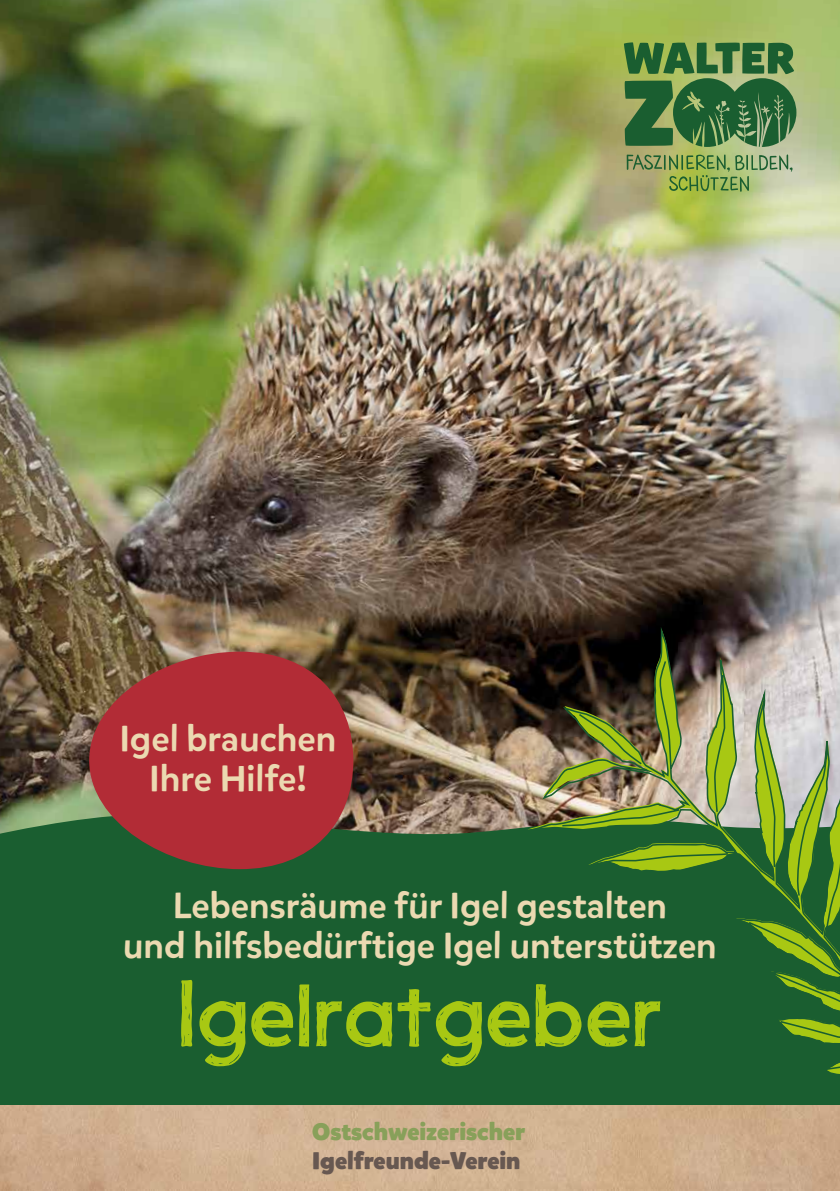
<style>
.page{position:relative;width:840px;height:1191px;background:#fff}
.page>*{position:absolute;margin:0;border:0;box-sizing:border-box;transform-origin:0 0}
.t1{font:88px "Nanami HM Book";color:#a8c813}
.t2{font:500 36px/40px "Mikado";color:#ebd9b1;text-align:center}
.t3{font:900 24px "Mikado";color:#88a05a}
.t4{font:900 24px "Mikado";color:#675851}
</style>
<div class="page">
<img style="left:0;top:0;width:839px;height:811px">
<div style="left:0;top:811px;width:839px;height:295px;background:#1a5e30"></div>
<img style="left:0;top:1106px;width:839px;height:85px">
<svg style="left:89px;top:651px;width:264px;height:218px;background:#9c3637"></svg>
<svg style="left:623px;top:42px;width:173px;height:105px;background:#4d7f47"></svg>
<svg style="left:626px;top:154px;width:166px;height:38px;background:#96ab69"></svg>
<img style="left:0;top:561px;width:29px;height:228px">
<svg style="left:523px;top:631px;width:316px;height:452px;background:#517644"></svg>
<p class="t2" style="left:119px;top:719px;width:218px">Igel brauchen<br>Ihre Hilfe!</p>
<p class="t2" style="left:123px;top:886px;width:595px">Lebensräume für Igel gestalten<br>und hilfsbedürftige Igel unterstützen</p>
<h1 class="t1" style="left:177px;top:962px;width:486px">Igelratgeber</h1>
<p class="t3" style="left:312px;top:1116px;width:214px">Ostschweizerischer</p>
<p class="t4" style="left:312px;top:1144px;width:209px">Igelfreunde-Verein</p>
</div>
